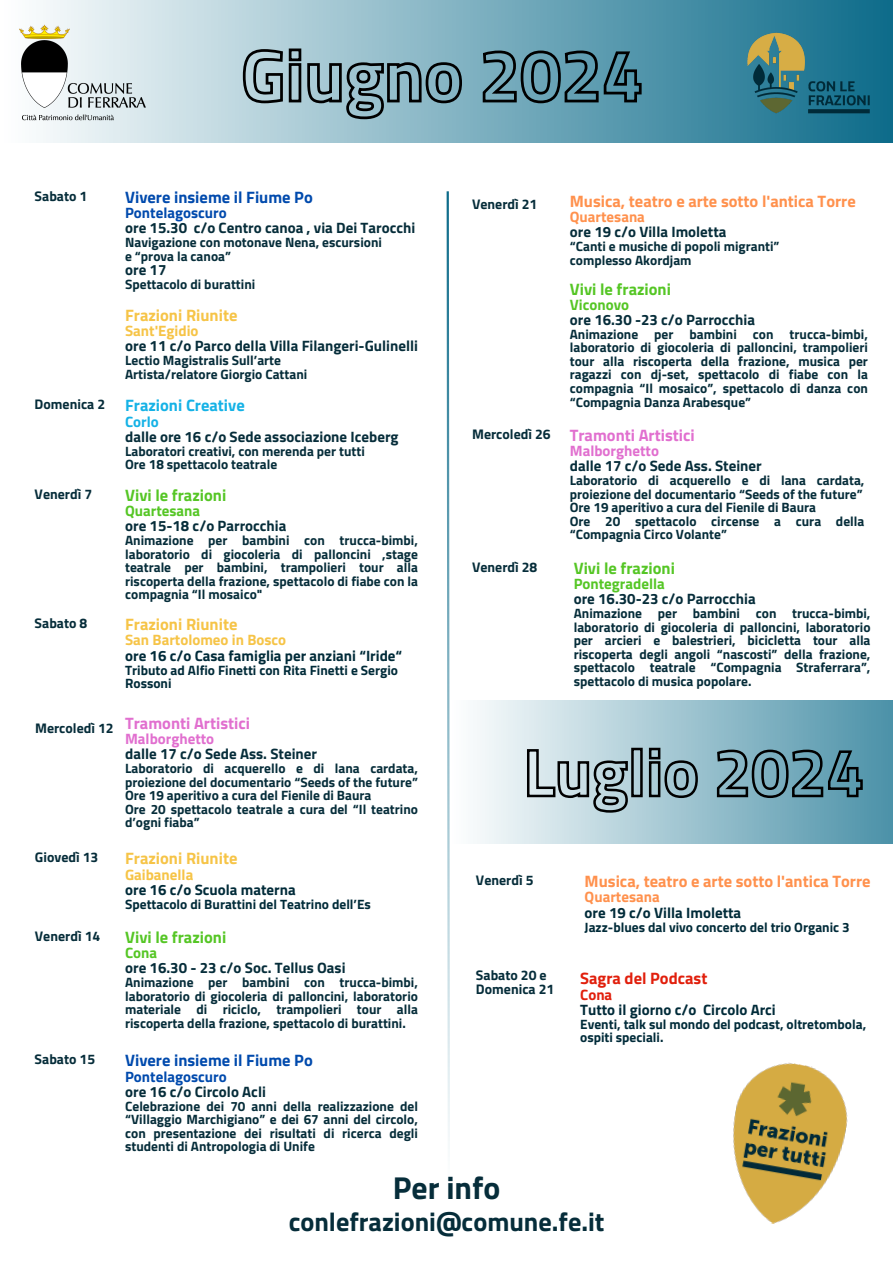
<style>
.page{position:relative;width:893px;height:1263px;background:#fff}
.page>*{position:absolute;margin:0;border:0;box-sizing:border-box;transform-origin:0 0}
.t1{font:700 31.72px "Titillium Web";color:#062d3a}
.t2{font:700 26.25px "Titillium Web";color:#062d3a}
.t3{font:700 16.5px "Titillium Web";color:#ff914d}
.t4{font:700 16.5px "Titillium Web";color:#55c625}
.t5{font:700 16.5px "Titillium Web";color:#f6c447}
.t6{font:700 16.5px "Titillium Web";color:#004aad}
.t7{font:700 16.5px "Titillium Web";color:#e16fcf}
.t8{font:700 16.5px "Titillium Web";color:#15b2e6}
.t9{font:700 16.5px "Titillium Web";color:#e11f0c}
.t10{font:700 15px/15.1px "Titillium Web";color:#062d3a}
.t11{font:700 15px "Titillium Web";color:#002b39}
.t12{font:700 15px "Titillium Web";color:#55c625}
.t13{font:700 15px "Titillium Web";color:#f6c447}
.t14{font:700 15px "Titillium Web";color:#e16fcf}
.t15{font:700 15px "Titillium Web";color:#004aad}
.t16{font:700 15px "Titillium Web";color:#ff914d}
.t17{font:700 15px "Titillium Web";color:#15b2e6}
.t18{font:700 15px "Titillium Web";color:#e11f0c}
.t19{font:700 13.95px "Titillium Web";color:#062d3a}
.t20{font:700 13.5px/13.5px "Titillium Web";color:#062d3a}
.t21{font:700 13.5px/13.5px "Titillium Web";color:#002b39}
.s1{color:#004aad}
.s2{color:#f6c447}
.s3{color:#ff914d}
</style>
<div class="page">
<svg style="left:43px;top:0;width:850px;height:143px;background:#83b3c3"></svg>
<img style="left:739px;top:0;width:145px;height:143px">
<img style="left:19px;top:3px;width:131px;height:137px">
<img style="left:733px;top:1062px;width:115px;height:162px">
<div style="left:449px;top:700px;width:444px;height:143px;background:linear-gradient(to right,#fff,#4c92a8)"></div>
<svg style="left:446px;top:191px;width:5px;height:950px"></svg>
<svg style="left:241px;top:47px;width:402px;height:74px;background:#6d939f"></svg>
<svg style="left:526px;top:746px;width:338px;height:68px;background:#7d9da7"></svg>
<p class="t19" style="left:35px;top:185px;width:54px">Sabato 1</p>
<p class="t6" style="left:125px;top:184px;width:189px">Vivere insieme il Fiume Po</p>
<p class="t10" style="left:125px;top:205px;width:292px"><span class="s1">Pontelagoscuro<br></span>ore 15.30 c/o Centro canoa , via Dei Tarocchi</p>
<p class="t20" style="left:125px;top:235px;width:258px">Navigazione con motonave Nena, escursioni e “prova la canoa”</p>
<p class="t10" style="left:125px;top:262px;width:43px">ore 17</p>
<p class="t20" style="left:125px;top:278px;width:132px">Spettacolo di burattini</p>
<p class="t5" style="left:125px;top:302px;width:114px">Frazioni Riunite</p>
<p class="t10" style="left:125px;top:323px;width:294px"><span class="s2">Sant'Egidio<br></span>ore 11 c/o Parco della Villa Filangeri-Gulinelli</p>
<p class="t20" style="left:125px;top:354px;width:184px">Lectio Magistralis Sull’arte<br>Artista/relatore Giorgio Cattani</p>
<p class="t19" style="left:35px;top:394px;width:72px">Domenica 2</p>
<p class="t8" style="left:125px;top:393px;width:121px">Frazioni Creative</p>
<p class="t17" style="left:125px;top:410px;width:35px">Corlo</p>
<p class="t10" style="left:125px;top:429px;width:275px">dalle ore 16 c/o Sede associazione Iceberg</p>
<p class="t20" style="left:125px;top:444px;width:241px">Laboratori creativi, con merenda per tutti</p>
<p class="t20" style="left:125px;top:458px;width:154px">Ore 18 spettacolo teatrale</p>
<p class="t19" style="left:35px;top:483px;width:59px">Venerdì 7</p>
<p class="t4" style="left:125px;top:482px;width:103px">Vivi le frazioni</p>
<p class="t12" style="left:125px;top:499px;width:77px">Quartesana</p>
<p class="t10" style="left:125px;top:518px;width:163px">ore 15-18 c/o Parrocchia</p>
<p class="t20" style="left:125px;top:533px;width:294px;text-align:justify">Animazione per bambini con trucca-bimbi, laboratorio di giocoleria di palloncini ,stage teatrale per bambini, trampolieri tour alla riscoperta della frazione, spettacolo di fiabe con la compagnia “Il mosaico"</p>
<p class="t19" style="left:35px;top:612px;width:54px">Sabato 8</p>
<p class="t5" style="left:125px;top:611px;width:114px">Frazioni Riunite</p>
<p class="t13" style="left:125px;top:628px;width:163px">San Bartolomeo in Bosco</p>
<p class="t11" style="left:125px;top:644px;width:279px">ore 16 c/o Casa famiglia per anziani “Iride“</p>
<p class="t21" style="left:125px;top:663px;width:274px">Tributo ad Alfio Finetti con Rita Finetti e Sergio<br>Rossoni</p>
<p class="t19" style="left:35px;top:717px;width:80px">Mercoledì 12</p>
<p class="t19" style="left:35px;top:846px;width:65px">Giovedì 13</p>
<p class="t7" style="left:125px;top:710px;width:126px">Tramonti Artistici</p>
<p class="t14" style="left:125px;top:727px;width:91px">Malborghetto</p>
<p class="t10" style="left:125px;top:746px;width:193px">dalle 17 c/o Sede Ass. Steiner</p>
<p class="t20" style="left:125px;top:761px;width:294px">Laboratorio di acquerello e di lana cardata, proiezione del documentario “Seeds of the future”</p>
<p class="t20" style="left:125px;top:788px;width:248px">Ore 19 aperitivo a cura del Fienile di Baura</p>
<p class="t20" style="left:125px;top:802px;width:294px">Ore 20 spettacolo teatrale a cura del “Il teatrino d’ogni fiaba”</p>
<p class="t5" style="left:125px;top:845px;width:114px">Frazioni Riunite</p>
<p class="t13" style="left:125px;top:862px;width:70px">Gaibanella</p>
<p class="t11" style="left:125px;top:878px;width:172px">ore 16 c/o Scuola materna</p>
<p class="t21" style="left:125px;top:897px;width:247px">Spettacolo di Burattini del Teatrino dell’Es</p>
<p class="t19" style="left:35px;top:925px;width:67px">Venerdì 14</p>
<p class="t4" style="left:125px;top:924px;width:103px">Vivi le frazioni</p>
<p class="t12" style="left:125px;top:941px;width:34px">Cona</p>
<p class="t10" style="left:125px;top:960px;width:222px">ore 16.30 - 23 c/o Soc. Tellus Oasi</p>
<p class="t20" style="left:125px;top:975px;width:294px;text-align:justify">Animazione per bambini con trucca-bimbi, laboratorio di giocoleria di palloncini, laboratorio materiale di riciclo, trampolieri tour alla riscoperta della frazione, spettacolo di burattini.</p>
<p class="t19" style="left:35px;top:1048px;width:62px">Sabato 15</p>
<p class="t6" style="left:125px;top:1048px;width:189px">Vivere insieme il Fiume Po</p>
<p class="t15" style="left:125px;top:1064px;width:103px">Pontelagoscuro</p>
<p class="t10" style="left:125px;top:1083px;width:142px">ore 16 c/o Circolo Acli</p>
<h1 class="t20" style="left:125px;top:1099px;width:294px;text-align:justify">Celebrazione dei 70 anni della realizzazione del “Villaggio Marchigiano” e dei 67 anni del circolo, con presentazione dei risultati di ricerca degli studenti di Antropologia di Unife</h1>
<p class="t19" style="left:472px;top:193px;width:67px">Venerdì 21</p>
<p class="t3" style="left:570px;top:188px;width:287px">Musica, teatro e arte sotto l'antica Torre</p>
<p class="t10" style="left:570px;top:209px;width:158px"><span class="s3">Quartesana<br></span>ore 19 c/o Villa Imoletta</p>
<p class="t20" style="left:570px;top:239px;width:211px">“Canti e musiche di popoli migranti” complesso Akordjam</p>
<p class="t4" style="left:570px;top:276px;width:103px">Vivi le frazioni</p>
<p class="t12" style="left:570px;top:293px;width:61px">Viconovo</p>
<p class="t10" style="left:570px;top:312px;width:187px">ore 16.30 -23 c/o Parrocchia</p>
<p class="t20" style="left:570px;top:327px;width:300px;text-align:justify">Animazione per bambini con trucca-bimbi, laboratorio di giocoleria di palloncini, trampolieri tour alla riscoperta della frazione, musica per ragazzi con dj-set, spettacolo di fiabe con la compagnia “Il mosaico”, spettacolo di danza con “Compagnia Danza Arabesque”</p>
<p class="t19" style="left:472px;top:423px;width:80px">Mercoledì 26</p>
<p class="t7" style="left:570px;top:422px;width:126px">Tramonti Artistici</p>
<p class="t14" style="left:570px;top:439px;width:91px">Malborghetto</p>
<p class="t10" style="left:570px;top:458px;width:193px">dalle 17 c/o Sede Ass. Steiner</p>
<p class="t20" style="left:570px;top:473px;width:296px">Laboratorio di acquerello e di lana cardata, proiezione del documentario “Seeds of the future”</p>
<p class="t20" style="left:570px;top:500px;width:248px">Ore 19 aperitivo a cura del Fienile di Baura</p>
<h2 class="t20" style="left:570px;top:514px;width:296px">Ore 20 spettacolo circense a cura della “Compagnia Circo Volante”</h2>
<p class="t19" style="left:472px;top:556px;width:67px">Venerdì 28</p>
<p class="t4" style="left:574px;top:555px;width:103px">Vivi le frazioni</p>
<p class="t12" style="left:574px;top:572px;width:93px">Pontegradella</p>
<p class="t10" style="left:574px;top:591px;width:183px">ore 16.30-23 c/o Parrocchia</p>
<p class="t20" style="left:574px;top:606px;width:298px;text-align:justify">Animazione per bambini con trucca-bimbi, laboratorio di giocoleria di palloncini, laboratorio per arcieri e balestrieri, bicicletta tour alla riscoperta degli angoli “nascosti” della frazione, spettacolo teatrale “Compagnia Straferrara”, spettacolo di musica popolare.</p>
<p class="t19" style="left:476px;top:869px;width:59px">Venerdì 5</p>
<p class="t3" style="left:584px;top:868px;width:287px">Musica, teatro e arte sotto l'antica Torre</p>
<p class="t16" style="left:584px;top:885px;width:77px">Quartesana</p>
<p class="t11" style="left:584px;top:900px;width:158px">ore 19 c/o Villa Imoletta</p>
<p class="t21" style="left:584px;top:920px;width:267px">Jazz-blues dal vivo concerto del trio Organic 3</p>
<p class="t9" style="left:580px;top:966px;width:129px">Sagra del Podcast</p>
<p class="t18" style="left:580px;top:982px;width:34px">Cona</p>
<p class="t11" style="left:580px;top:998px;width:197px">Tutto il giorno c/o Circolo Arci</p>
<h4 class="t21" style="left:580px;top:1017px;width:287px">Eventi, talk sul mondo del podcast, oltretombola, ospiti speciali.</h4>
<h4 class="t19" style="left:476px;top:964px;width:72px">Sabato 20 e</h4>
<h4 class="t19" style="left:476px;top:978px;width:80px">Domenica 21</h4>
<p class="t1" style="left:393px;top:1163px;width:109px">Per info</p>
<p class="t2" style="left:289px;top:1201px;width:317px">conlefrazioni@comune.fe.it</p>
</div>
